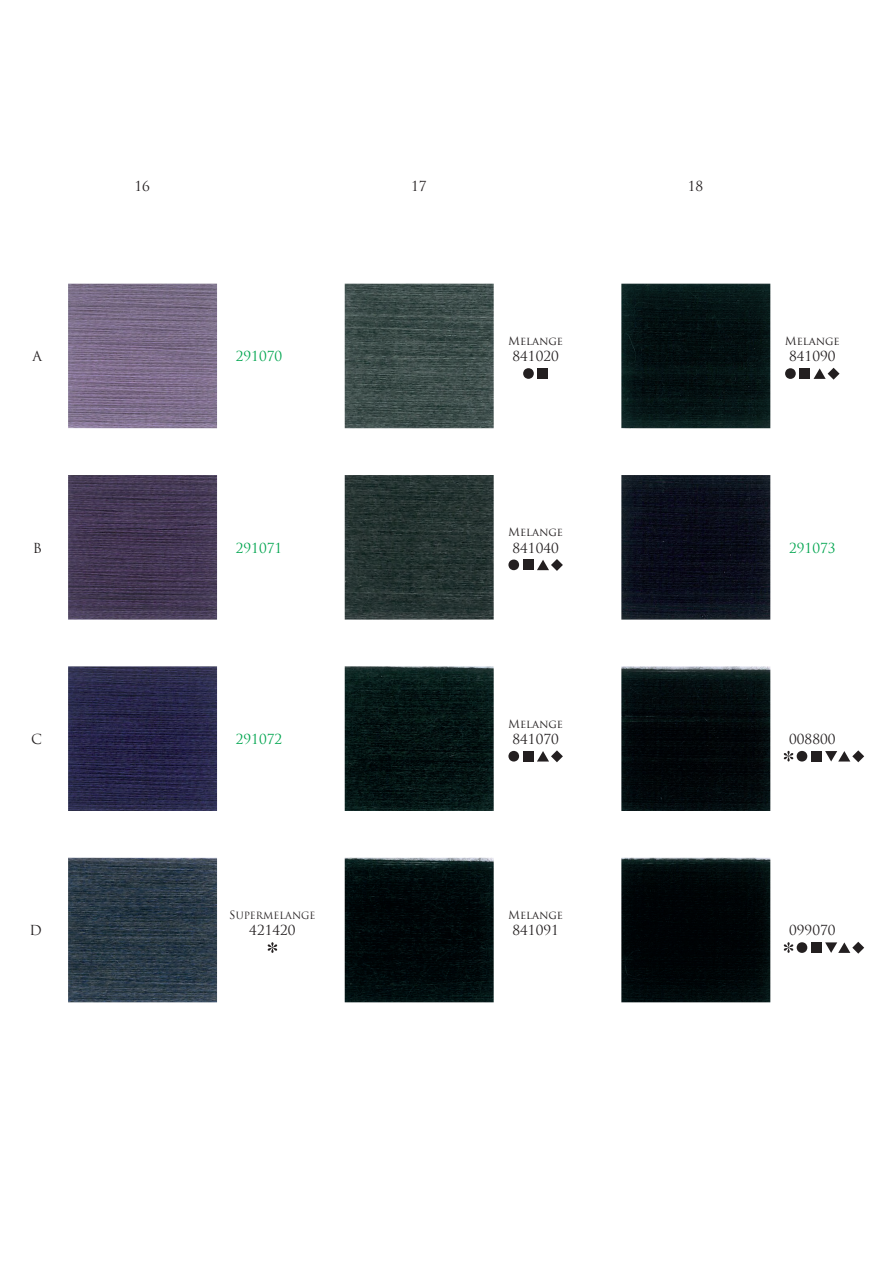
<style>
.page{position:relative;width:881px;height:1263px;background:#fff}
.page>*{position:absolute;margin:0;border:0;box-sizing:border-box;transform-origin:0 0}
.t1{font:13.5px "Trajan Pro";color:#231f20}
.t2{font:13.5px "Trajan Pro";color:#00a54f}
.t3{font:11.25px "Trajan Pro";letter-spacing:-.005em;color:#231f20}
.t4{font:9.75px "Trajan Pro";color:#231f20}
.s1{font-size:11.25px}
</style>
<div class="page">
<svg style="left:523px;top:368px;width:10px;height:11px"></svg>
<div style="left:537px;top:368px;width:11px;height:11px;background:#231f20"></div>
<svg style="left:785px;top:368px;width:10px;height:11px"></svg>
<div style="left:799px;top:368px;width:10px;height:11px;background:#231f20"></div>
<svg style="left:813px;top:368px;width:26px;height:12px"></svg>
<svg style="left:783px;top:751px;width:24px;height:10px"></svg>
<div style="left:810px;top:751px;width:11px;height:10px;background:#231f20"></div>
<svg style="left:825px;top:750px;width:38px;height:12px"></svg>
<svg style="left:508px;top:751px;width:11px;height:10px"></svg>
<div style="left:523px;top:751px;width:10px;height:10px;background:#231f20"></div>
<svg style="left:537px;top:750px;width:25px;height:12px"></svg>
<svg style="left:267px;top:942px;width:10px;height:11px"></svg>
<svg style="left:783px;top:942px;width:24px;height:11px"></svg>
<div style="left:810px;top:942px;width:11px;height:11px;background:#231f20"></div>
<svg style="left:825px;top:942px;width:38px;height:12px"></svg>
<svg style="left:508px;top:559px;width:11px;height:11px"></svg>
<div style="left:523px;top:560px;width:10px;height:10px;background:#231f20"></div>
<svg style="left:537px;top:559px;width:25px;height:12px"></svg>
<img style="left:68px;top:284px;width:149px;height:718px">
<img style="left:344px;top:284px;width:149px;height:718px">
<img style="left:621px;top:284px;width:149px;height:718px">
<p class="t1" style="left:134px;top:181px;width:17px">16</p>
<p class="t1" style="left:411px;top:181px;width:17px">17</p>
<p class="t1" style="left:687px;top:181px;width:17px">18</p>
<p class="t1" style="left:33px;top:351px;width:11px">A</p>
<p class="t2" style="left:236px;top:351px;width:48px">291070</p>
<p class="t3" style="left:508px;top:336px;width:56px">Melange</p>
<p class="t1" style="left:512px;top:351px;width:48px">841020</p>
<p class="t3" style="left:784px;top:336px;width:56px">Melange</p>
<p class="t1" style="left:788px;top:351px;width:48px">841090</p>
<p class="t1" style="left:33px;top:543px;width:11px">B</p>
<p class="t2" style="left:236px;top:543px;width:48px">291071</p>
<p class="t3" style="left:508px;top:528px;width:56px">Melange</p>
<p class="t1" style="left:512px;top:543px;width:48px">841040</p>
<p class="t2" style="left:788px;top:543px;width:48px">291073</p>
<p class="t1" style="left:31px;top:734px;width:12px">C</p>
<p class="t2" style="left:236px;top:734px;width:48px">291072</p>
<p class="t3" style="left:508px;top:719px;width:56px">Melange</p>
<p class="t1" style="left:512px;top:734px;width:48px">841070</p>
<p class="t1" style="left:788px;top:734px;width:48px">008800</p>
<p class="t1" style="left:30px;top:924px;width:14px">D</p>
<p class="t4" style="left:229px;top:912px;width:88px"><span class="s1">S</span>UPERMELANGE</p>
<p class="t1" style="left:249px;top:925px;width:48px">421420</p>
<p class="t1" style="left:788px;top:925px;width:48px">099070</p>
<p class="t3" style="left:508px;top:910px;width:56px">Melange</p>
<p class="t1" style="left:512px;top:925px;width:48px">841091</p>
</div>
